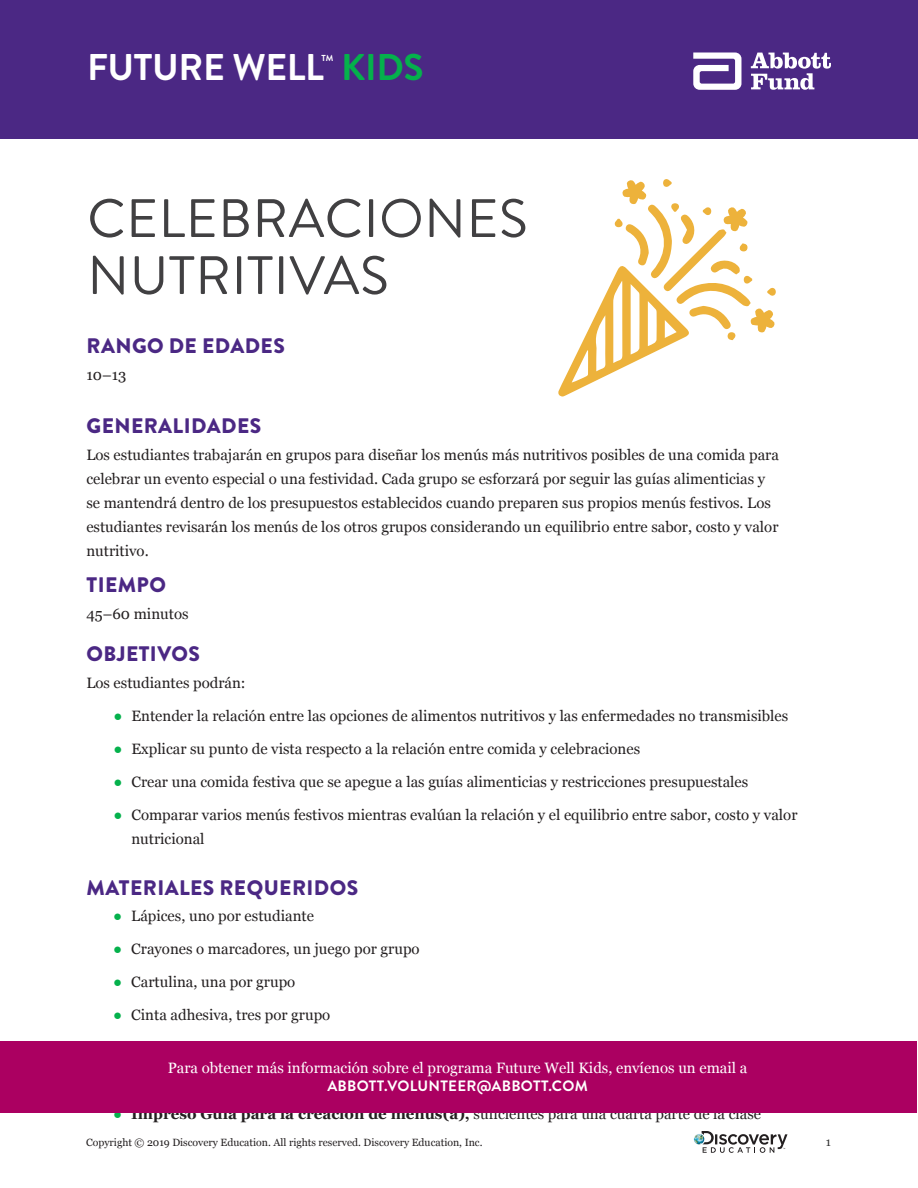
<style>
.page{position:relative;width:918px;height:1188px;background:#fff}
.page>*{position:absolute;margin:0;border:0;box-sizing:border-box;transform-origin:0 0}
.t1{font:54px/57px "Brandon Grotesque";letter-spacing:.01em;color:#414042}
.t2{font:700 37.2px "Brandon Grotesque";letter-spacing:-.01em;color:#fff}
.t3{font:900 21px "Brandon Grotesque";letter-spacing:.02em;color:#4b2884}
.t4{font:15px/24px "Georgia";color:#231f20}
.t5{font:15px "Georgia";color:#fff}
.t6{font:700 15px "Brandon Grotesque";letter-spacing:.02em;color:#fff}
.t7{font:12px "Georgia";color:#343333}
.t8{font:10.5px "Georgia";color:#231f20}
.t9{font:700 8.7px "Brandon Grotesque";color:#fff}
.s1{color:#05b14c}
.s2{font-family:"Arial";color:#05b14c}
.s3{font-weight:400}
.s4{font-weight:700}
</style>
<div class="page">
<svg style="left:694px;top:1131px;width:93px;height:22px"></svg>
<div style="left:0;top:0;width:918px;height:138px;background:#4b2884"></div>
<svg style="left:751px;top:53px;width:80px;height:37px"></svg>
<svg style="left:693px;top:52px;width:48px;height:38px"></svg>
<svg style="left:558px;top:179px;width:218px;height:218px"></svg>
<div style="left:0;top:1041px;width:917px;height:72px;background:#ab0061"></div>
<h2 class="t2" style="left:87px;top:42px;width:338px">FUTURE WELL <span class="s1">KIDS</span></h2>
<p class="t9" style="left:321px;top:52px;width:13px">TM</p>
<h1 class="t1" style="left:87px;top:191px;width:442px">CELEBRACIONES<br>NUTRITIVAS</h1>
<h3 class="t3" style="left:87px;top:331px;width:200px">RANGO DE EDADES</h3>
<p class="t4" style="left:86px;top:362px;width:42px">10–13</p>
<h3 class="t3" style="left:87px;top:410px;width:176px">GENERALIDADES</h3>
<p class="t4" style="left:86px;top:442px;width:694px">Los estudiantes trabajarán en grupos para diseñar los menús más nutritivos posibles de una comida para celebrar un evento especial o una festividad. Cada grupo se esforzará por seguir las guías alimenticias y se mantendrá dentro de los presupuestos establecidos cuando preparen sus propios menús festivos. Los estudiantes revisarán los menús de los otros grupos considerando un equilibrio entre sabor, costo y valor nutritivo.</p>
<h3 class="t3" style="left:87px;top:569px;width:81px">TIEMPO</h3>
<p class="t4" style="left:86px;top:601px;width:104px">45–60 minutos</p>
<h3 class="t3" style="left:87px;top:638px;width:115px">OBJETIVOS</h3>
<p class="t4" style="left:86px;top:670px;width:161px">Los estudiantes podrán:</p>
<p class="t4" style="left:113px;top:703px;width:676px"><span class="s2">●</span> Entender la relación entre las opciones de alimentos nutritivos y las enfermedades no transmisibles</p>
<p class="t4" style="left:113px;top:736px;width:528px"><span class="s2">●</span> Explicar su punto de vista respecto a la relación entre comida y celebraciones</p>
<p class="t4" style="left:113px;top:769px;width:636px"><span class="s2">●</span> Crear una comida festiva que se apegue a las guías alimenticias y restricciones presupuestales</p>
<p class="t4" style="left:131px;top:802px;width:668px;text-indent:-18px"><span class="s2">●</span> Comparar varios menús festivos mientras evalúan la relación y el equilibrio entre sabor, costo y valor nutricional</p>
<h3 class="t3" style="left:87px;top:872px;width:273px">MATERIALES REQUERIDOS</h3>
<p class="t4" style="left:113px;top:904px;width:202px"><span class="s2">●</span> Lápices, uno por estudiante</p>
<p class="t4" style="left:113px;top:937px;width:308px"><span class="s2">●</span> Crayones o marcadores, un juego por grupo</p>
<p class="t4" style="left:113px;top:970px;width:184px"><span class="s2">●</span> Cartulina, una por grupo</p>
<p class="t4" style="left:113px;top:1003px;width:219px"><span class="s2">●</span> Cinta adhesiva, tres por grupo</p>
<p class="t5" style="left:168px;top:1057px;width:581px">Para obtener más información sobre el programa Future Well Kids, envíenos un email a</p>
<p class="t6" style="left:327px;top:1076px;width:267px">ABBOTT.VOLUNTEER@ABBOTT.COM<span class="s3">.</span></p>
<p class="t4" style="left:113px;top:1102px;width:649px"><span class="s2">●</span> <span class="s4">Impreso Guía para la creación de menús(a),</span> suficientes para una cuarta parte de la clase</p>
<p class="t8" style="left:86px;top:1135px;width:398px">Copyright © 2019 Discovery Education. All rights reserved. Discovery Education, Inc.</p>
<p class="t7" style="left:826px;top:1133px;width:7px">1</p>
</div>
